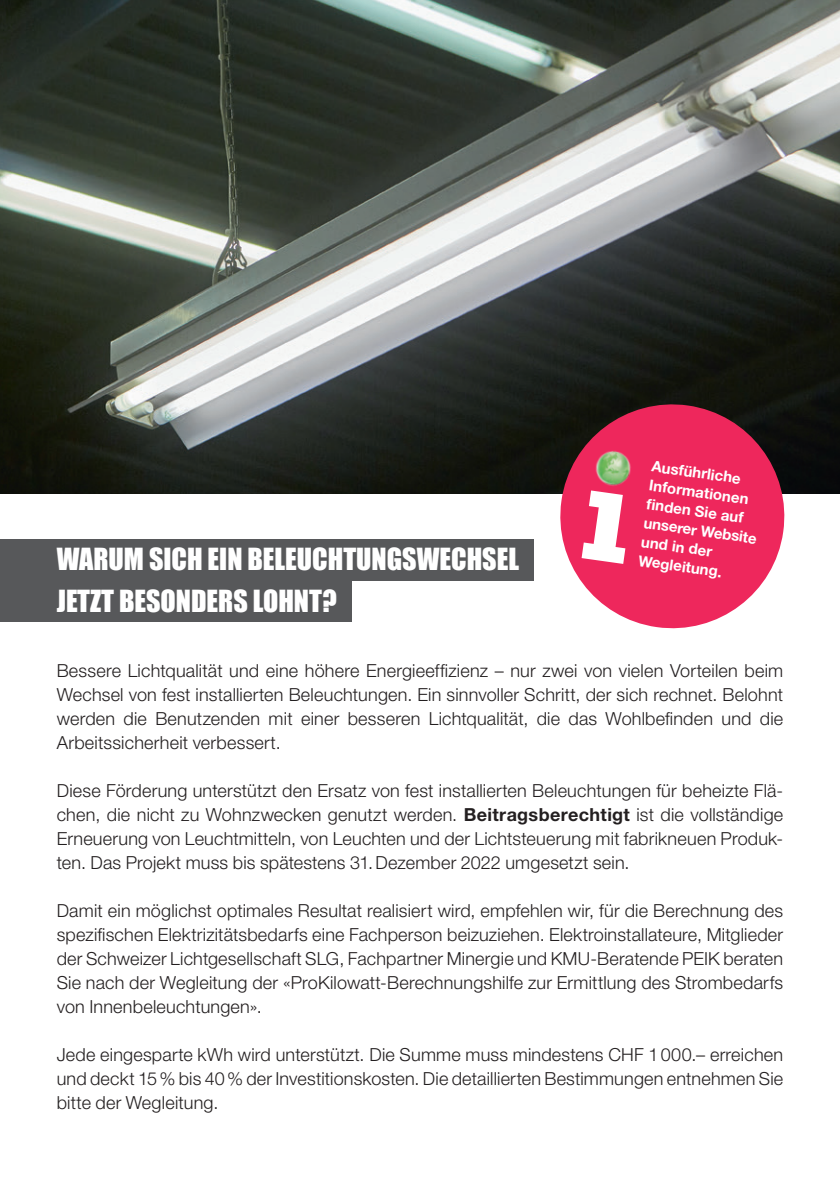
<style>
.page{position:relative;width:840px;height:1191px;background:#fff}
.page>*{position:absolute;margin:0;border:0;box-sizing:border-box;transform-origin:0 0}
.t1{font:28px/42px "Impact";color:#fff}
.t2{font:300 18px/24px "Helvetica Neue LT Std";letter-spacing:.01em;color:#231f20;text-align:justify}
.t3{font:700 15px "Helvetica Neue LT Std";color:#fff}
.s1{font-weight:700}
</style>
<div class="page">
<img style="left:0;top:0;width:839px;height:493px">
<div style="left:0;top:539px;width:533px;height:41px;background:#57585a"></div>
<div style="left:0;top:580px;width:351px;height:42px;background:#57585a"></div>
<svg style="left:552px;top:397px;width:239px;height:232px;background:#cb4467"></svg>
<svg style="left:581px;top:490px;width:44px;height:74px"></svg>
<img style="left:588px;top:446px;width:51px;height:49px">
<hr style="left:839px;top:539px;width:1px;height:41px;background:#57585a">
<hr style="left:839px;top:935px;width:1px;height:42px;background:#57585a">
<p class="t1" style="left:57px;top:537px;width:463px">WARUM SICH EIN BELEUCHTUNGSWECHSEL<br>JETZT BESONDERS LOHNT?</p>
<p class="t3" style="left:652px;top:457px;width:91px;rotate:8deg">Ausführliche</p>
<p class="t3" style="left:650px;top:476px;width:102px;rotate:8deg">Informationen</p>
<p class="t3" style="left:647px;top:494px;width:99px;rotate:8deg">fi nden Sie auf</p>
<p class="t3" style="left:644px;top:513px;width:115px;rotate:8deg">unserer Website</p>
<p class="t3" style="left:642px;top:532px;width:73px;rotate:8deg">und in der</p>
<p class="t3" style="left:639px;top:551px;width:86px;rotate:8deg">Wegleitung.</p>
<p class="t2" style="left:57px;top:658px;width:727px">Bessere Lichtqualität und eine höhere Energieeffizienz – nur zwei von vielen Vorteilen beim Wechsel von fest installierten Beleuchtungen. Ein sinnvoller Schritt, der sich rechnet. Belohnt werden die Benutzenden mit einer besseren Lichtqualität, die das Wohlbefinden und die Arbeitssicherheit verbessert.</p>
<p class="t2" style="left:57px;top:778px;width:727px">Diese Förderung unterstützt den Ersatz von fest installierten Beleuchtungen für beheizte Flä&shy;chen, die nicht zu Wohnzwecken genutzt werden. <span class="s1">Beitragsberechtigt</span> ist die vollständige Erneuerung von Leuchtmitteln, von Leuchten und der Lichtsteuerung mit fabrikneuen Produk&shy;ten. Das Projekt muss bis spätestens 31.Dezember 2022 umgesetzt sein.</p>
<p class="t2" style="left:57px;top:898px;width:727px">Damit ein möglichst optimales Resultat realisiert wird, empfehlen wir, für die Berechnung des spezifischen Elektrizitätsbedarfs eine Fachperson beizuziehen. Elektroinstallateure, Mitglieder der Schweizer Lichtgesellschaft SLG, Fachpartner Minergie und KMU-Beratende PEIK beraten Sie nach der Wegleitung der «ProKilowatt-Berechnungshilfe zur Ermittlung des Strombedarfs von Innenbeleuchtungen».</p>
<p class="t2" style="left:57px;top:1042px;width:727px">Jede eingesparte kWh wird unterstützt. Die Summe muss mindestens CHF 1000.– erreichen und deckt 15% bis 40% der Investitionskosten. Die detaillierten Bestimmungen entnehmen Sie bitte der Wegleitung.</p>
</div>
